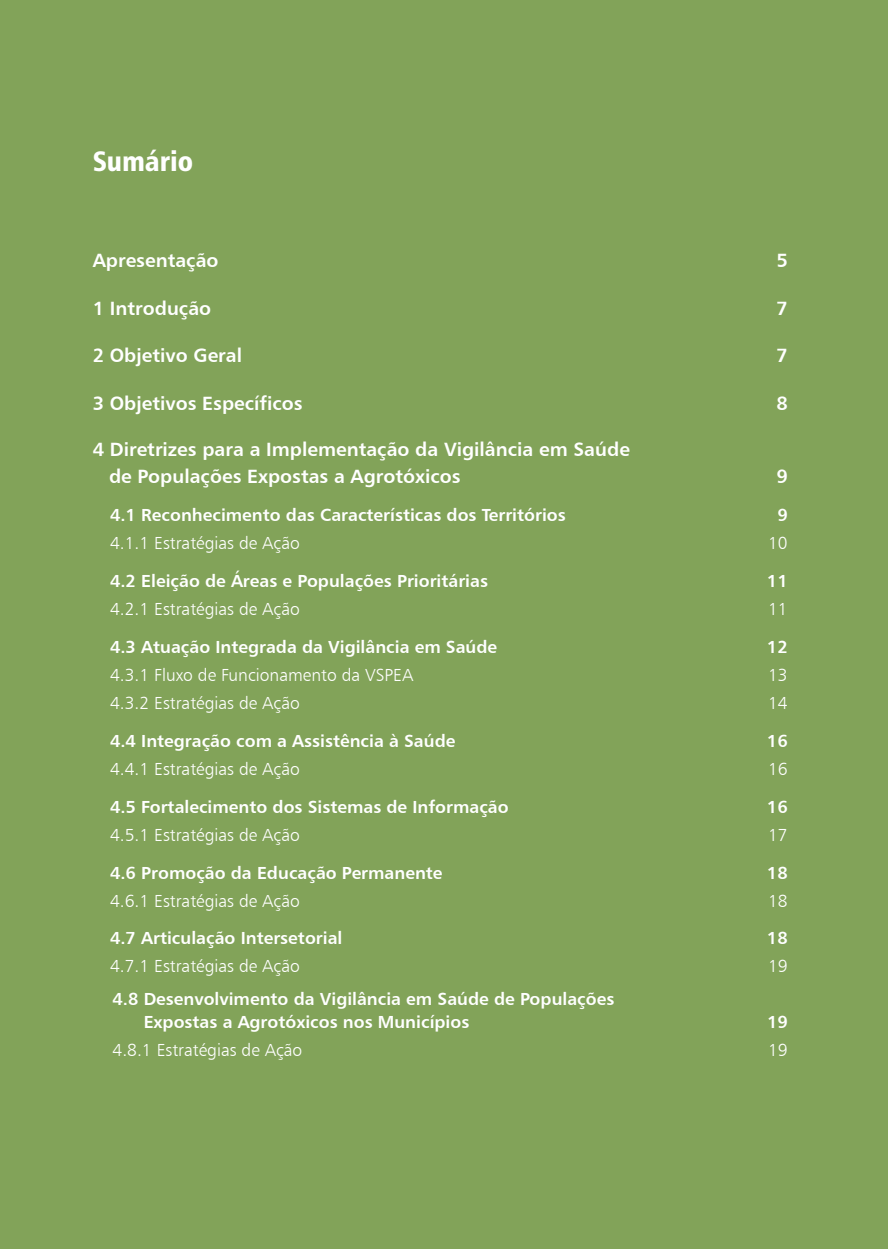
<style>
.page{position:relative;width:888px;height:1249px;background:#fff}
.page>*{position:absolute;margin:0;border:0;box-sizing:border-box;transform-origin:0 0}
.t1{font:28px "Humanist 777 BT Black Condensed B";color:#fff}
.t2{font:19.25px/26.2px "Humanist 777 BT Bold B";color:#fff}
.t3{font:17.5px/22.8px "Humanist 777 BT Bold B";color:#fff}
.t4{font:17.5px "Humanist 777 BT Light B";color:#fff}
</style>
<div class="page">
<div style="left:0;top:0;width:887px;height:1248px;background:#82a359"></div>
<h1 class="t1" style="left:93px;top:143px;width:102px">Sumário</h1>
<p class="t2" style="left:93px;top:246px;width:127px">Apresentação</p>
<p class="t2" style="left:776px;top:246px;width:13px">5</p>
<p class="t2" style="left:93px;top:294px;width:120px">1 Introdução</p>
<p class="t2" style="left:776px;top:294px;width:13px">7</p>
<p class="t2" style="left:93px;top:342px;width:151px">2 Objetivo Geral</p>
<p class="t2" style="left:776px;top:342px;width:13px">7</p>
<p class="t2" style="left:93px;top:390px;width:211px">3 Objetivos Específicos</p>
<p class="t2" style="left:776px;top:390px;width:13px">8</p>
<p class="t2" style="left:109px;top:436px;width:522px;text-indent:-16px">4 Diretrizes para a Implementação da Vigilância em Saúde de Populações Expostas a Agrotóxicos</p>
<p class="t2" style="left:776px;top:462px;width:13px">9</p>
<p class="t3" style="left:110px;top:502px;width:457px">4.1 Reconhecimento das Características dos Territórios</p>
<p class="t3" style="left:777px;top:502px;width:12px">9</p>
<p class="t4" style="left:110px;top:532px;width:191px">4.1.1 Estratégias de Ação</p>
<p class="t4" style="left:768px;top:532px;width:21px">10</p>
<p class="t3" style="left:110px;top:568px;width:379px">4.2 Eleição de Áreas e Populações Prioritárias</p>
<p class="t3" style="left:766px;top:568px;width:22px">11</p>
<p class="t4" style="left:110px;top:597px;width:191px">4.2.1 Estratégias de Ação</p>
<p class="t4" style="left:768px;top:597px;width:21px">11</p>
<p class="t3" style="left:110px;top:634px;width:388px">4.3 Atuação Integrada da Vigilância em Saúde</p>
<p class="t3" style="left:766px;top:634px;width:22px">12</p>
<p class="t4" style="left:110px;top:663px;width:305px">4.3.1 Fluxo de Funcionamento da VSPEA</p>
<p class="t4" style="left:768px;top:663px;width:21px">13</p>
<p class="t4" style="left:110px;top:691px;width:191px">4.3.2 Estratégias de Ação</p>
<p class="t4" style="left:768px;top:691px;width:21px">14</p>
<p class="t3" style="left:110px;top:728px;width:347px">4.4 Integração com a Assistência à Saúde</p>
<p class="t3" style="left:766px;top:728px;width:22px">16</p>
<p class="t4" style="left:110px;top:757px;width:191px">4.4.1 Estratégias de Ação</p>
<p class="t4" style="left:768px;top:757px;width:21px">16</p>
<p class="t3" style="left:110px;top:794px;width:400px">4.5 Fortalecimento dos Sistemas de Informação</p>
<p class="t3" style="left:766px;top:794px;width:22px">16</p>
<p class="t4" style="left:110px;top:823px;width:191px">4.5.1 Estratégias de Ação</p>
<p class="t4" style="left:768px;top:823px;width:21px">17</p>
<p class="t3" style="left:110px;top:860px;width:334px">4.6 Promoção da Educação Permanente</p>
<p class="t3" style="left:766px;top:860px;width:22px">18</p>
<p class="t4" style="left:110px;top:889px;width:191px">4.6.1 Estratégias de Ação</p>
<p class="t4" style="left:768px;top:889px;width:21px">18</p>
<p class="t3" style="left:110px;top:926px;width:234px">4.7 Articulação Intersetorial</p>
<p class="t3" style="left:766px;top:926px;width:22px">18</p>
<p class="t4" style="left:110px;top:955px;width:191px">4.7.1 Estratégias de Ação</p>
<p class="t4" style="left:768px;top:955px;width:21px">19</p>
<p class="t3" style="left:144px;top:987px;width:472px;text-indent:-31px">4.8 Desenvolvimento da Vigilância em Saúde de Populações<br>Expostas a Agrotóxicos nos Municípios</p>
<p class="t3" style="left:766px;top:1009px;width:22px">19</p>
<p class="t4" style="left:112px;top:1038px;width:191px">4.8.1 Estratégias de Ação</p>
<p class="t4" style="left:768px;top:1038px;width:21px">19</p>
</div>
